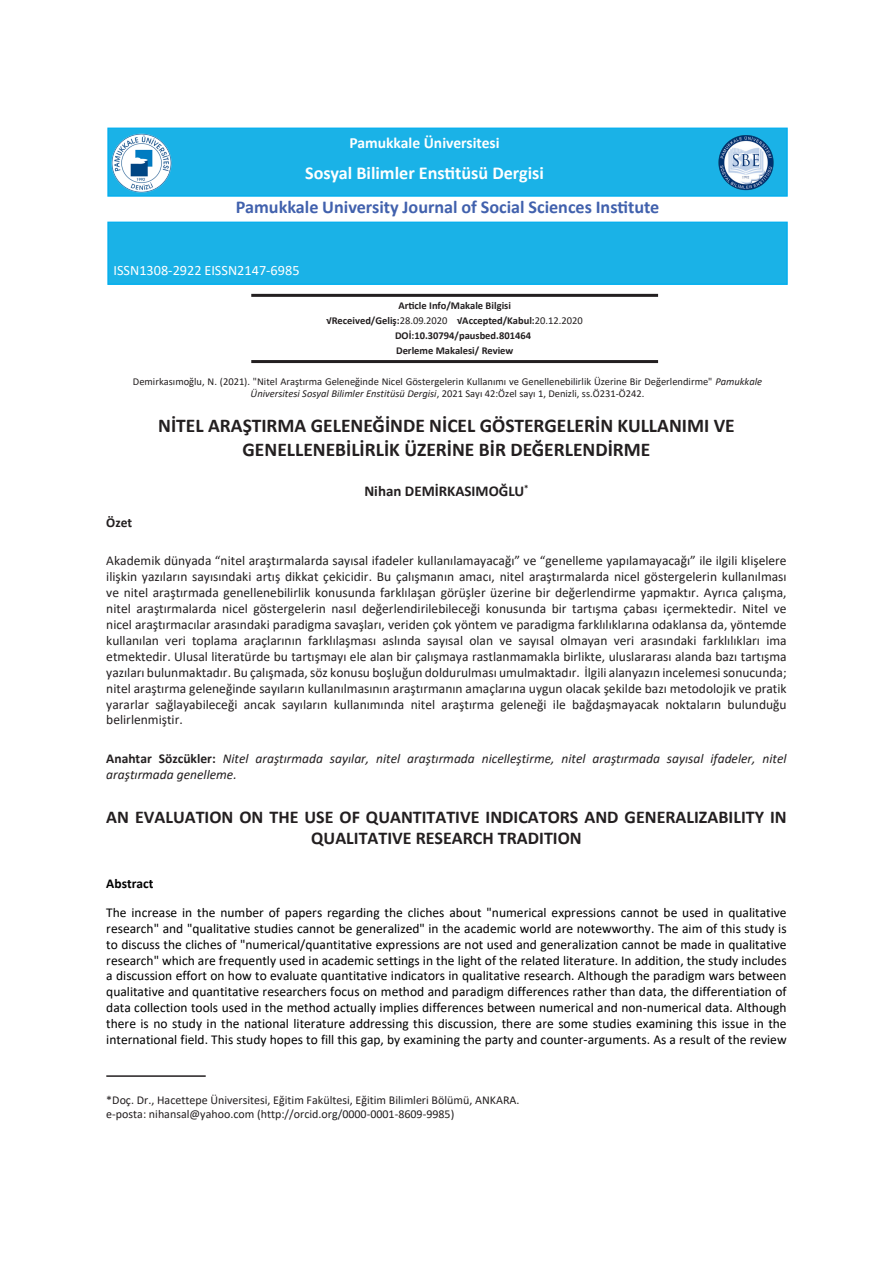
<style>
.page{position:relative;width:893px;height:1263px;background:#fff}
.page>*{position:absolute;margin:0;border:0;box-sizing:border-box;transform-origin:0 0}
.t1{font:700 19.5px/23.4px "Calibri";color:#231f20;text-align:center}
.t2{font:700 18.15px "Calibri";color:#4161ad}
.t3{font:700 18.15px "Calibri";color:#fff}
.t4{font:700 18px/21.6px "Calibri";color:#231f20;text-align:center}
.t5{font:700 15.6px "Calibri";color:#fff}
.t6{font:700 15px "Calibri";color:#231f20}
.t7{font:14.25px "Calibri";color:#fff}
.t8{font:13.5px/15.9px "Calibri";color:#231f20;text-align:justify}
.t9{font:13.5px/15.9px "Calibri";color:#000;text-align:justify}
.t10{font:italic 13.5px/15.9px "Calibri";color:#231f20}
.t11{font:700 13.5px "Calibri";color:#000}
.t12{font:700 13.5px "Calibri";color:#231f20}
.t13{font:12px/13.5px "Calibri";color:#231f20}
.t14{font:10.5px/12px "Calibri";color:#231f20;text-align:center}
.t15{font:700 10.5px "Calibri";color:#231f20}
.s1{font-weight:400}
.s2{font-style:italic}
.s3{font-weight:700;font-style:normal}
</style>
<div class="page">
<hr style="left:251px;top:294px;width:407px;height:3px;background:#231f20">
<hr style="left:251px;top:360px;width:407px;height:3px;background:#231f20">
<div style="left:107px;top:222px;width:681px;height:63px;background:#1ab2e7;border:1px solid #00aeef"></div>
<div style="left:107px;top:128px;width:681px;height:69px;background:#1ab2e7;border:1px solid #00aeef"></div>
<img style="left:718px;top:135px;width:56px;height:56px">
<img style="left:112px;top:133px;width:59px;height:59px">
<hr style="left:106px;top:1075px;width:100px;height:2px;background:#231f20">
<p class="t5" style="left:349px;top:131px;width:152px">Pamukkale Üniversitesi</p>
<h2 class="t3" style="left:305px;top:160px;width:240px">Sosyal Bilimler Enstitüsü Dergisi</h2>
<h2 class="t2" style="left:236px;top:194px;width:425px">Pamukkale University Journal of Social Sciences Institute</h2>
<p class="t7" style="left:113px;top:260px;width:188px">ISSN1308-2922 EISSN2147-6985</p>
<p class="t15" style="left:398px;top:298px;width:114px">Article Info/Makale Bilgisi</p>
<p class="t15" style="left:327px;top:313px;width:258px">√Received/Geliş:<span class="s1">28.09.2020</span> √Accepted/Kabul:<span class="s1">20.12.2020</span></p>
<p class="t15" style="left:395px;top:328px;width:137px">DOİ:10.30794/pausbed.801464</p>
<p class="t15" style="left:396px;top:343px;width:119px">Derleme Makalesi/ Review</p>
<p class="t14" style="left:133px;top:375px;width:631px">Demirkasımoğlu, N. (2021). "Nitel Araştırma Geleneğinde Nicel Göstergelerin Kullanımı ve Genellenebilirlik Üzerine Bir Değerlendirme" <span class="s2">Pamukkale<br>Üniversitesi Sosyal Bilimler Enstitüsü Dergisi</span>, 2021 Sayı 42:Özel sayı 1, Denizli, ss.Ö231-Ö242.</p>
<h1 class="t1" style="left:158px;top:414px;width:578px">NİTEL ARAŞTIRMA GELENEĞİNDE NİCEL GÖSTERGELERİN KULLANIMI VE<br>GENELLENEBİLİRLİK ÜZERİNE BİR DEĞERLENDİRME</h1>
<p class="t6" style="left:364px;top:480px;width:166px">Nihan DEMİRKASIMOĞLU<sup>*</sup></p>
<p class="t12" style="left:106px;top:513px;width:27px">Özet</p>
<p class="t8" style="left:106px;top:553px;width:682px">Akademik dünyada “nitel araştırmalarda sayısal ifadeler kullanılamayacağı” ve “genelleme yapılamayacağı” ile ilgili klişelere ilişkin yazıların sayısındaki artış dikkat çekicidir. Bu çalışmanın amacı, nitel araştırmalarda nicel göstergelerin kullanılması ve nitel araştırmada genellenebilirlik konusunda farklılaşan görüşler üzerine bir değerlendirme yapmaktır. Ayrıca çalışma, nitel araştırmalarda nicel göstergelerin nasıl değerlendirilebileceği konusunda bir tartışma çabası içermektedir. Nitel ve nicel araştırmacılar arasındaki paradigma savaşları, veriden çok yöntem ve paradigma farklılıklarına odaklansa da, yöntemde kullanılan veri toplama araçlarının farklılaşması aslında sayısal olan ve sayısal olmayan veri arasındaki farklılıkları ima etmektedir. Ulusal literatürde bu tartışmayı ele alan bir çalışmaya rastlanmamakla birlikte, uluslararası alanda bazı tartışma yazıları bulunmaktadır. Bu çalışmada, söz konusu boşluğun doldurulması umulmaktadır. İlgili alanyazın incelemesi sonucunda; nitel araştırma geleneğinde sayıların kullanılmasının araştırmanın amaçlarına uygun olacak şekilde bazı metodolojik ve pratik yararlar sağlayabileceği ancak sayıların kullanımında nitel araştırma geleneği ile bağdaşmayacak noktaların bulunduğu belirlenmiştir.</p>
<p class="t10" style="left:106px;top:750px;width:682px"><span class="s3">Anahtar Sözcükler:</span> Nitel araştırmada sayılar, nitel araştırmada nicelleştirme, nitel araştırmada sayısal ifadeler, nitel araştırmada genelleme.</p>
<h3 class="t4" style="left:106px;top:806px;width:682px">AN EVALUATION ON THE USE OF QUANTITATIVE INDICATORS AND GENERALIZABILITY IN<br>QUALITATIVE RESEARCH TRADITION</h3>
<p class="t11" style="left:106px;top:874px;width:49px">Abstract</p>
<p class="t9" style="left:106px;top:904px;width:682px">The increase in the number of papers regarding the cliches about "numerical expressions cannot be used in qualitative research" and "qualitative studies cannot be generalized" in the academic world are notewworthy. The aim of this study is to discuss the cliches of "numerical/quantitative expressions are not used and generalization cannot be made in qualitative research" which are frequently used in academic settings in the light of the related literature. In addition, the study includes a discussion effort on how to evaluate quantitative indicators in qualitative research. Although the paradigm wars between qualitative and quantitative researchers focus on method and paradigm differences rather than data, the differentiation of data collection tools used in the method actually implies differences between numerical and non-numerical data. Although there is no study in the national literature addressing this discussion, there are some studies examining this issue in the international field. This study hopes to fill this gap, by examining the party and counter-arguments. As a result of the review</p>
<p class="t13" style="left:106px;top:1093px;width:415px">*Doç. Dr., Hacettepe Üniversitesi, Eğitim Fakültesi, Eğitim Bilimleri Bölümü, ANKARA. e-posta: nihansal@yahoo.com (http://orcid.org/0000-0001-8609-9985)</p>
</div>
